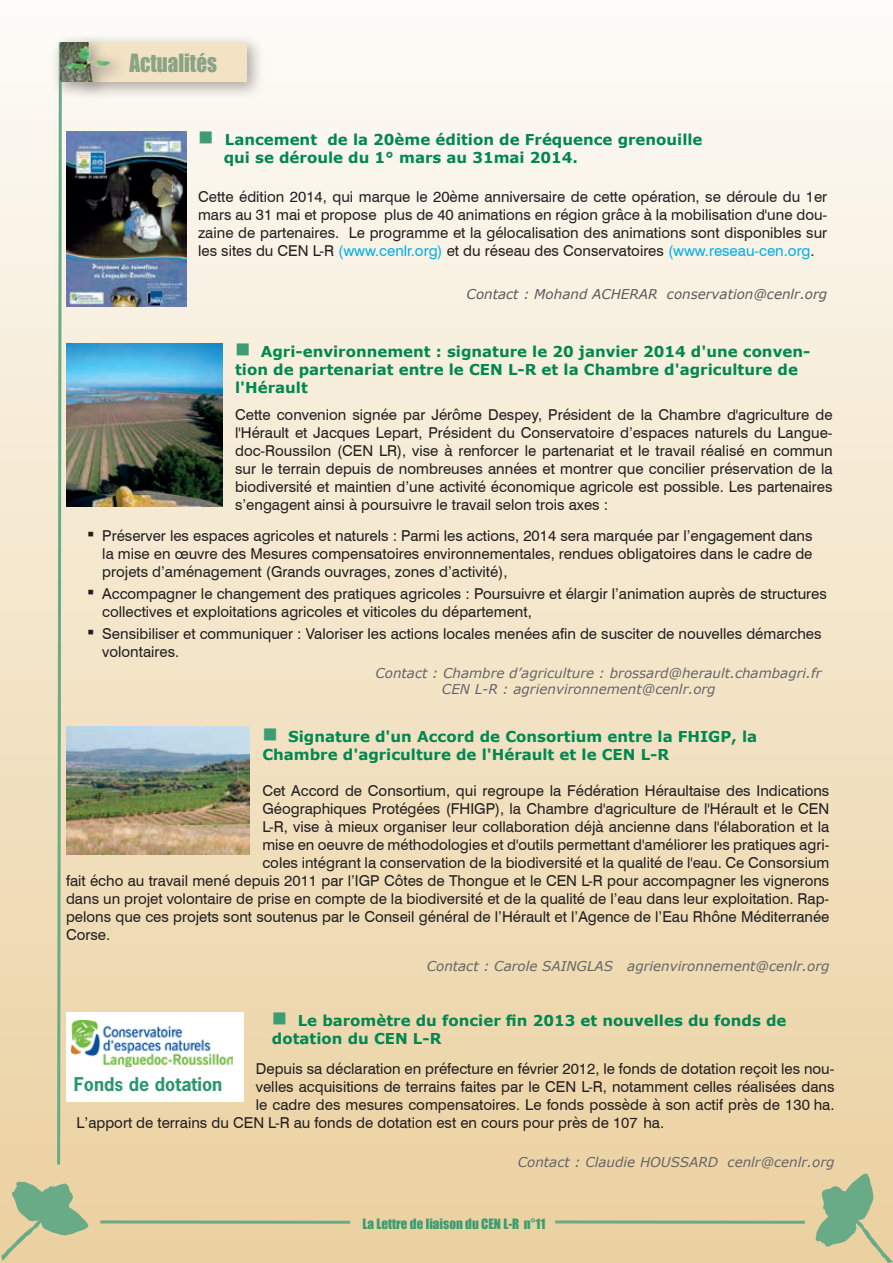
<style>
.page{position:relative;width:893px;height:1263px;background:#fff}
.page>*{position:absolute;margin:0;border:0;box-sizing:border-box;transform-origin:0 0}
.t1{font:23.1px "Impact";color:#8aa485;scale:.91 1}
.t2{font:700 17.85px "News Gothic Std";color:#28976a}
.t3{font:15px/18px "Swiss 721 BT";color:#231f20;text-align:justify}
.t4{font:700 15px/18px "Verdana";color:#008850}
.t5{font:italic 13.5px/16.2px "Verdana";color:#656568}
.t6{font:italic 13.5px "Verdana";color:#5b5a58}
.t7{font:13.2px "Impact";color:#3e9c72}
.s1{color:#3e9c72}
.s2{color:#00aeef}
.s3{font-family:"Verdana";font-weight:700;font-size:21px}
</style>
<div class="page">
<div style="left:0;top:0;width:893px;height:1263px;background:linear-gradient(to bottom,#fdfbf7,#ead09e)"></div>
<svg style="left:815px;top:1173px;width:78px;height:90px"></svg>
<svg style="left:1px;top:1181px;width:88px;height:80px"></svg>
<svg style="left:100px;top:1220px;width:250px;height:4px"></svg>
<svg style="left:555px;top:1220px;width:250px;height:4px"></svg>
<svg style="left:56px;top:100px;width:7px;height:1067px"></svg>
<div style="left:73px;top:33px;width:191px;height:67px;background:#999190;opacity:.75"></div>
<div style="left:83px;top:43px;width:164px;height:39px;background:#f2e3c5"></div>
<div style="left:51px;top:33px;width:77px;height:67px;background:#8f8682;opacity:.75"></div>
<img style="left:60px;top:43px;width:56px;height:39px">
<img style="left:66px;top:132px;width:121px;height:174px">
<img style="left:66px;top:344px;width:156px;height:162px">
<img style="left:66px;top:726px;width:184px;height:128px">
<div style="left:66px;top:1013px;width:177px;height:89px;background:#fff"></div>
<img style="left:72px;top:1021px;width:160px;height:45px">
<h1 class="t1" style="left:129px;top:45px;width:98px">Actualités</h1>
<p class="t4" style="left:224px;top:130px;width:480px;text-indent:-26px"><span class="s1">■</span> Lancement de la 20ème édition de Fréquence grenouille qui se déroule du 1° mars au 31mai 2014.</p>
<p class="t3" style="left:198px;top:187px;width:631px">Cette édition 2014, qui marque le 20ème anniversaire de cette opération, se déroule du 1er mars au 31 mai et propose plus de 40 animations en région grâce à la mobilisation d'une dou&shy;zaine de partenaires. Le programme et la gélocalisation des animations sont disponibles sur les sites du CEN L-R <span class="s2">(www.cenlr.org)</span> et du réseau des Conservatoires <span class="s2">(www.reseau-cen.org</span>.</p>
<p class="t6" style="left:467px;top:285px;width:362px">Contact : Mohand ACHERAR conservation@cenlr.org</p>
<p class="t4" style="left:235px;top:342px;width:577px"><span class="s1">■</span> Agri-environnement : signature le 20 janvier 2014 d'une conven&shy;tion de partenariat entre le CEN L-R et la Chambre d'agriculture de l'Hérault</p>
<p class="t3" style="left:235px;top:406px;width:599px">Cette convenion signée par Jérôme Despey, Président de la Chambre d'agriculture de l'Hérault et Jacques Lepart, Président du Conservatoire d’espaces naturels du Langue&shy;doc-Roussilon (CEN LR), vise à renforcer le partenariat et le travail réalisé en commun sur le terrain depuis de nombreuses années et montrer que concilier préservation de la biodiversité et maintien d’une activité économique agricole est possible. Les partenaires s’engagent ainsi à poursuivre le travail selon trois axes :</p>
<p class="t3" style="left:102px;top:526px;width:712px;text-indent:-15px"><span class="s3">▪</span> Préserver les espaces agricoles et naturels : Parmi les actions, 2014 sera marquée par l’engagement dans la mise en œuvre des Mesures compensatoires environnementales, rendues obligatoires dans le cadre de projets d’aménagement (Grands ouvrages, zones d’activité),</p>
<p class="t3" style="left:102px;top:585px;width:726px;text-indent:-15px"><span class="s3">▪</span> Accompagner le changement des pratiques agricoles : Poursuivre et élargir l’animation auprès de structures collectives et exploitations agricoles et viticoles du département,</p>
<p class="t3" style="left:102px;top:625px;width:721px;text-indent:-15px"><span class="s3">▪</span> Sensibiliser et communiquer : Valoriser les actions locales menées afin de susciter de nouvelles démarches volontaires.</p>
<p class="t5" style="left:442px;top:664px;width:381px;text-indent:-67px">Contact : Chambre d’agriculture : brossard@herault.chambagri.fr<br>CEN L-R : agrienvironnement@cenlr.org</p>
<p class="t4" style="left:262px;top:727px;width:496px"><span class="s1">■</span> Signature d'un Accord de Consortium entre la FHIGP, la<br>Chambre d'agriculture de l'Hérault et le CEN L-R</p>
<p class="t3" style="left:262px;top:782px;width:568px">Cet Accord de Consortium, qui regroupe la Fédération Héraultaise des Indications</p>
<p class="t3" style="left:262px;top:800px;width:568px">Géographiques Protégées (FHIGP), la Chambre d'agriculture de l'Hérault et le CEN</p>
<p class="t3" style="left:262px;top:818px;width:568px">L-R, vise à mieux organiser leur collaboration déjà ancienne dans l'élaboration et la</p>
<p class="t3" style="left:262px;top:836px;width:568px">mise en oeuvre de méthodologies et d'outils permettant d'améliorer les pratiques agri-</p>
<p class="t3" style="left:262px;top:854px;width:568px">coles intégrant la conservation de la biodiversité et la qualité de l'eau. Ce Consorsium</p>
<p class="t3" style="left:66px;top:872px;width:765px">fait écho au travail mené depuis 2011 par l’IGP Côtes de Thongue et le CEN L-R pour accompagner les vignerons</p>
<p class="t3" style="left:66px;top:890px;width:765px">dans un projet volontaire de prise en compte de la biodiversité et de la qualité de l’eau dans leur exploitation. Rap-</p>
<p class="t3" style="left:66px;top:908px;width:765px">pelons que ces projets sont soutenus par le Conseil général de l’Hérault et l’Agence de l’Eau Rhône Méditerranée</p>
<p class="t3" style="left:66px;top:926px;width:46px">Corse.</p>
<p class="t5" style="left:427px;top:957px;width:404px">Contact : Carole SAINGLAS agrienvironnement@cenlr.org</p>
<p class="t4" style="left:272px;top:1010px;width:516px"><span class="s1">■</span> Le baromètre du foncier fin 2013 et nouvelles du fonds de dotation du CEN L-R</p>
<p class="t3" style="left:256px;top:1059px;width:580px">Depuis sa déclaration en préfecture en février 2012, le fonds de dotation reçoit les nou-</p>
<p class="t3" style="left:256px;top:1077px;width:580px">velles acquisitions de terrains faites par le CEN L-R, notamment celles réalisées dans</p>
<p class="t3" style="left:256px;top:1095px;width:580px">le cadre des mesures compensatoires. Le fonds possède à son actif près de 130 ha.</p>
<p class="t3" style="left:77px;top:1113px;width:589px">L’apport de terrains du CEN L-R au fonds de dotation est en cours pour près de 107 ha.</p>
<p class="t5" style="left:518px;top:1153px;width:318px">Contact : Claudie HOUSSARD cenlr@cenlr.org</p>
<p class="t2" style="left:74px;top:1072px;width:150px">Fonds de dotation</p>
<p class="t7" style="left:363px;top:1213px;width:184px">La Lettre de liaison du CEN L-R n°11</p>
</div>
